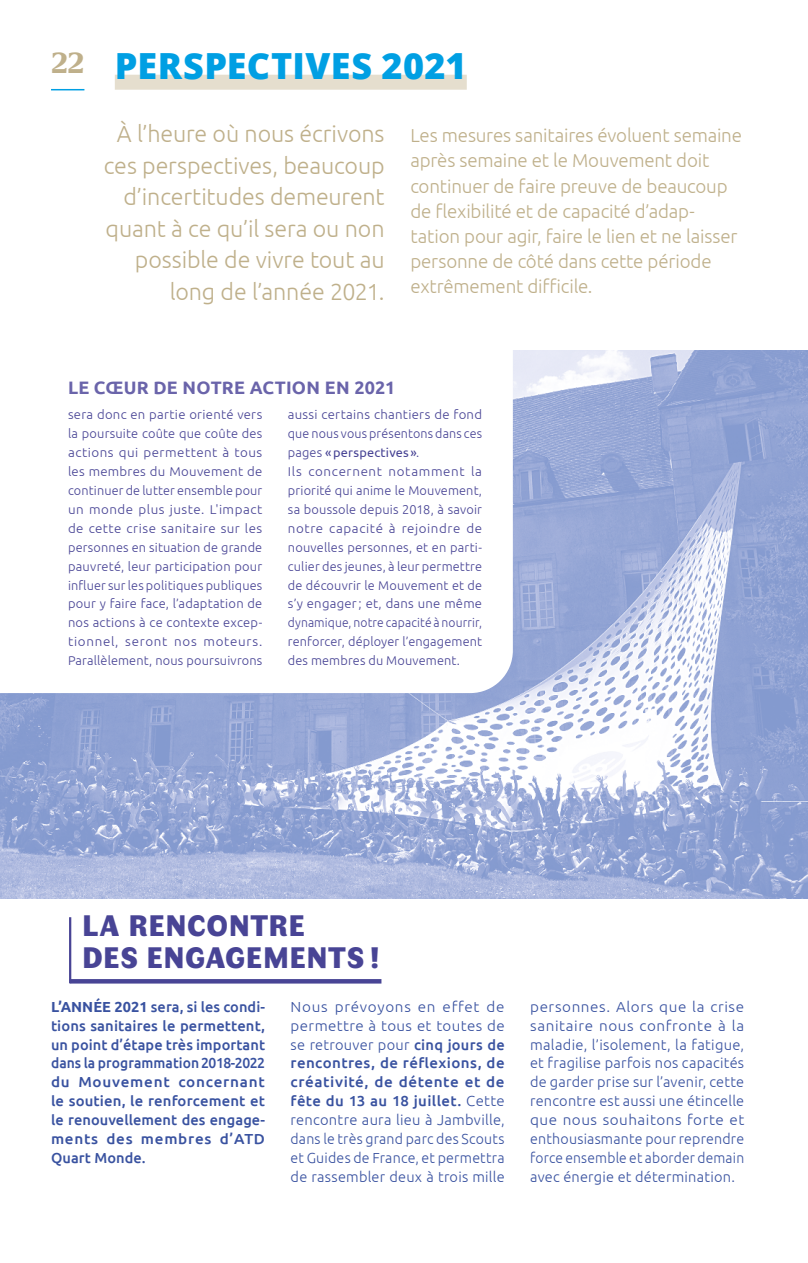
<style>
.page{position:relative;width:808px;height:1263px;background:#fff}
.page>*{position:absolute;margin:0;border:0;box-sizing:border-box;transform-origin:0 0}
.t1{font:800 36px "Open Sans";letter-spacing:.015em;color:#009fe3}
.t2{font:900 30px/31.5px "Faune Display";letter-spacing:.035em;color:#484495}
.t3{font:300 23.25px/31.5px "Ubuntu";letter-spacing:-.005em;color:#bfb08b;text-align:right}
.t4{font:300 18.75px/25.2px "Ubuntu";letter-spacing:-.01em;color:#bfb08b}
.t5{font:700 18px "Ubuntu";letter-spacing:.01em;color:#6a64aa}
.t6{font:300 14.55px/18.9px "Ubuntu";letter-spacing:.015em;color:#3952a0;text-align:justify;scale:1.05 1}
.t7{font:500 14.55px/18.9px "Ubuntu";letter-spacing:.005em;color:#3952a0;text-align:justify}
.t8{font:300 12.75px/18.9px "Ubuntu";letter-spacing:.015em;color:#484495;text-align:justify}
.t9{font:300 12.75px/18.9px "Ubuntu";letter-spacing:.015em;color:#484495;scale:1.04 1}
.t10{font:600 8.25px "Open Sans";letter-spacing:.035em;color:#676db1}
.s1{font-weight:400}
.s2{font-weight:700}
.s3{font-weight:500}
</style>
<div class="page">
<img style="left:0;top:350px;width:808px;height:548px">
<hr style="left:51px;top:89px;width:33px;height:1px;background:#009fe3">
<div style="left:115px;top:75px;width:352px;height:15px;background:#e5dece"></div>
<svg style="left:71px;top:979px;width:310px;height:4px"></svg>
<hr style="left:69px;top:917px;width:2px;height:66px;background:#484495">
<svg style="left:0;top:350px;width:513px;height:343px"></svg>
<h1 class="t1" style="left:51px;top:39px;width:417px"><sup>22</sup> PERSPECTIVES 2021</h1>
<h3 class="t3" style="left:104px;top:118px;width:282px">À l’heure où nous écrivons ces perspectives, beaucoup d’incertitudes demeurent quant à ce qu’il sera ou non possible de vivre tout au long de l’année 2021.</h3>
<p class="t4" style="left:410px;top:122px;width:333px">Les mesures sanitaires évoluent semaine après semaine et le Mouvement doit continuer de faire preuve de beaucoup de flexibilité et de capacité d’adap&shy;tation pour agir, faire le lien et ne laisser personne de côté dans cette période extrêmement difficile.</p>
<p class="t5" style="left:68px;top:377px;width:329px">LE CŒUR DE NOTRE ACTION EN 2021</p>
<p class="t8" style="left:68px;top:405px;width:196px">sera donc en partie orienté vers la poursuite coûte que coûte des actions qui permettent à tous les membres du Mouvement de continuer de lutter ensemble pour un monde plus juste. L'impact de cette crise sanitaire sur les personnes en situation de grande pauvreté, leur participation pour influer sur les politiques publiques pour y faire face, l’adaptation de nos actions à ce contexte excep&shy;tionnel, seront nos moteurs.<br>Parallèlement, nous poursuivrons</p>
<p class="t9" style="left:288px;top:405px;width:188px">aussi certains chantiers de fond que nous vous présentons dans ces pages <span class="s1">«perspectives»</span>.<br>Ils concernent notamment la priorité qui anime le Mouvement, sa boussole depuis 2018, à savoir notre capacité à rejoindre de nouvelles personnes, et en parti&shy;culier des jeunes, à leur permettre de découvrir le Mouvement et de s’y engager; et, dans une même dynamique, notre capacité à nourrir, renforcer, déployer l’engagement des membres du Mouvement.</p>
<p class="t10" style="left:141px;top:562px;width:338px">Rencontre nationale des jeunes en 2019 en Bourgogne <span class="s1">© Carmen Martos/ATDQM</span></p>
<h2 class="t2" style="left:82px;top:908px;width:299px">LA RENCONTRE<br>DES ENGAGEMENTS !</h2>
<p class="t7" style="left:51px;top:996px;width:216px"><span class="s2">L’ANNÉE 2021</span> sera, si les condi&shy;tions sanitaires le permettent, un point d’étape très important dans la programmation 2018-2022 du Mouvement concernant le soutien, le renforcement et le renouvellement des engage&shy;ments des membres d’ATD Quart Monde.</p>
<p class="t6" style="left:291px;top:997px;width:205px">Nous prévoyons en effet de permettre à tous et toutes de se retrouver pour <span class="s3">cinq jours de rencontres, de réflexions, de créativité, de détente et de fête du 13 au 18 juillet.</span> Cette rencontre aura lieu à Jambville, dans le très grand parc des Scouts et Guides de France, et permettra de rassembler deux à trois mille</p>
<p class="t6" style="left:530px;top:997px;width:205px">personnes. Alors que la crise sanitaire nous confronte à la maladie, l’isolement, la fatigue, et fragilise parfois nos capacités de garder prise sur l’avenir, cette rencontre est aussi une étincelle que nous souhaitons forte et enthousiasmante pour reprendre force ensemble et aborder demain avec énergie et détermination.</p>
</div>
